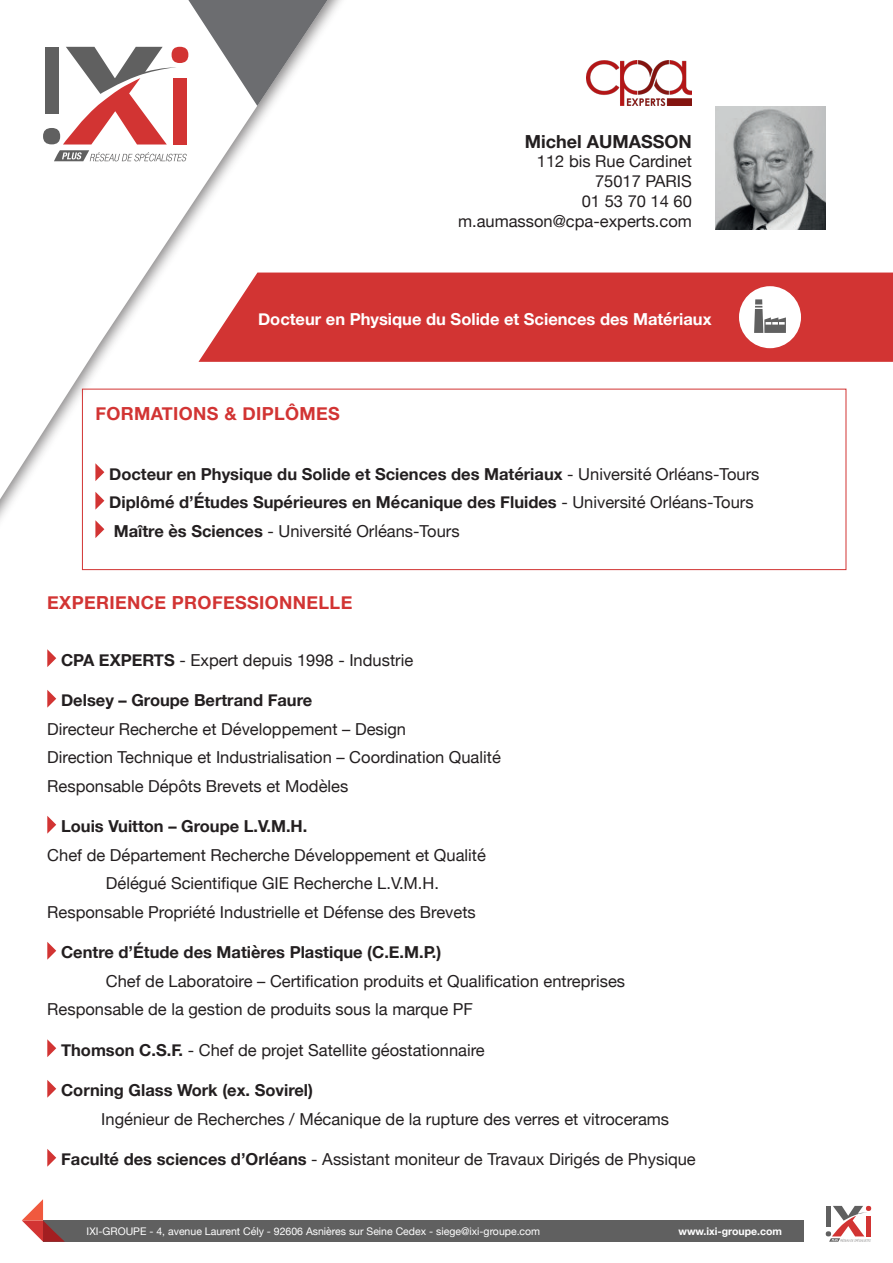
<style>
.page{position:relative;width:893px;height:1263px;background:#fff}
.page>*{position:absolute;margin:0;border:0;box-sizing:border-box;transform-origin:0 0}
.t1{font:700 18px "Helvetica Neue";letter-spacing:.02em;color:#d23433}
.t2{font:700 18px "Helvetica Neue";color:#231f20}
.t3{font:16.5px "Helvetica Neue";color:#231f20}
.t4{font:700 16.5px "Helvetica Neue";color:#231f20}
.t5{font:700 16.5px "Helvetica Neue";color:#fff}
.t6{font:10.5px "Helvetica Neue";color:#fff}
.t7{font:700 10.5px "Helvetica Neue";color:#fff}
.s1{font-weight:400}
.s2{font-weight:700}
</style>
<div class="page">
<div style="left:357px;top:273px;width:536px;height:89px;background:#d23433"></div>
<img style="left:715px;top:106px;width:111px;height:123px">
<div style="left:0;top:0;width:357px;height:543px;background:#231f20;opacity:.55"></div>
<svg style="left:0;top:0;width:342px;height:533px"></svg>
<svg style="left:188px;top:0;width:140px;height:106px"></svg>
<div style="left:43px;top:1220px;width:761px;height:22px;background:#606060"></div>
<svg style="left:22px;top:1199px;width:43px;height:43px"></svg>
<svg style="left:826px;top:1206px;width:45px;height:36px"></svg>
<div style="left:739px;top:286px;width:62px;height:62px;background:#fff;border-radius:50%"></div>
<svg style="left:754px;top:299px;width:32px;height:34px"></svg>
<svg style="left:95px;top:463px;width:9px;height:18px"></svg>
<svg style="left:95px;top:492px;width:9px;height:18px"></svg>
<svg style="left:95px;top:520px;width:9px;height:18px"></svg>
<div style="left:82px;top:389px;width:764px;height:181px;border:1px solid #d23433"></div>
<svg style="left:47px;top:649px;width:9px;height:18px"></svg>
<svg style="left:47px;top:690px;width:9px;height:18px"></svg>
<svg style="left:47px;top:816px;width:9px;height:18px"></svg>
<svg style="left:47px;top:942px;width:9px;height:18px"></svg>
<svg style="left:47px;top:1039px;width:9px;height:18px"></svg>
<svg style="left:47px;top:1080px;width:9px;height:18px"></svg>
<svg style="left:47px;top:1149px;width:9px;height:18px"></svg>
<img style="left:587px;top:60px;width:105px;height:46px">
<p class="t2" style="left:525px;top:127px;width:168px">Michel AUMASSON</p>
<p class="t3" style="left:537px;top:150px;width:156px">112 bis Rue Cardinet</p>
<p class="t3" style="left:595px;top:169px;width:98px">75017 PARIS</p>
<p class="t3" style="left:582px;top:189px;width:112px">01 53 70 14 60</p>
<p class="t3" style="left:458px;top:209px;width:235px">m.aumasson@cpa-experts.com</p>
<p class="t5" style="left:258px;top:306px;width:455px">Docteur en Physique du Solide et Sciences des Matériaux</p>
<p class="t1" style="left:95px;top:399px;width:246px">FORMATIONS &amp; DIPLÔMES</p>
<p class="t4" style="left:109px;top:461px;width:652px">Docteur en Physique du Solide et Sciences des Matériaux <span class="s1">- Université Orléans-Tours</span></p>
<p class="t4" style="left:109px;top:489px;width:646px">Diplômé d’Études Supérieures en Mécanique des Fluides <span class="s1">- Université Orléans-Tours</span></p>
<p class="t3" style="left:114px;top:519px;width:347px"><span class="s2">Maître ès Sciences</span> - Université Orléans-Tours</p>
<p class="t1" style="left:47px;top:588px;width:307px">EXPERIENCE PROFESSIONNELLE</p>
<p class="t3" style="left:61px;top:648px;width:354px"><span class="s2">CPA EXPERTS</span> - Expert depuis 1998 - Industrie</p>
<p class="t4" style="left:61px;top:687px;width:253px">Delsey – Groupe Bertrand Faure</p>
<p class="t3" style="left:47px;top:717px;width:360px">Directeur Recherche et Développement – Design</p>
<p class="t3" style="left:47px;top:745px;width:455px">Direction Technique et Industrialisation – Coordination Qualité</p>
<p class="t3" style="left:47px;top:774px;width:303px">Responsable Dépôts Brevets et Modèles</p>
<p class="t4" style="left:61px;top:813px;width:248px">Louis Vuitton – Groupe L.V.M.H.</p>
<p class="t3" style="left:47px;top:843px;width:440px">Chef de Département Recherche Développement et Qualité</p>
<p class="t3" style="left:106px;top:871px;width:335px">Délégué Scientifique GIE Recherche L.V.M.H.</p>
<p class="t3" style="left:47px;top:900px;width:430px">Responsable Propriété Industrielle et Défense des Brevets</p>
<p class="t4" style="left:61px;top:939px;width:382px">Centre d’Étude des Matières Plastique (C.E.M.P.)</p>
<p class="t3" style="left:106px;top:969px;width:521px">Chef de Laboratoire – Certification produits et Qualification entreprises</p>
<p class="t3" style="left:47px;top:997px;width:427px">Responsable de la gestion de produits sous la marque PF</p>
<p class="t3" style="left:61px;top:1038px;width:425px"><span class="s2">Thomson C.S.F.</span> - Chef de projet Satellite géostationnaire</p>
<p class="t4" style="left:61px;top:1077px;width:254px">Corning Glass Work (ex. Sovirel)</p>
<p class="t3" style="left:101px;top:1107px;width:569px">Ingénieur de Recherches / Mécanique de la rupture des verres et vitrocerams</p>
<p class="t3" style="left:61px;top:1147px;width:636px"><span class="s2">Faculté des sciences d’Orléans</span> - Assistant moniteur de Travaux Dirigés de Physique</p>
<p class="t6" style="left:87px;top:1223px;width:455px">IXI-GROUPE - 4, avenue Laurent Cély - 92606 Asnières sur Seine Cedex - siege@ixi-groupe.com</p>
<p class="t7" style="left:678px;top:1223px;width:105px">www.ixi-groupe.com</p>
</div>
